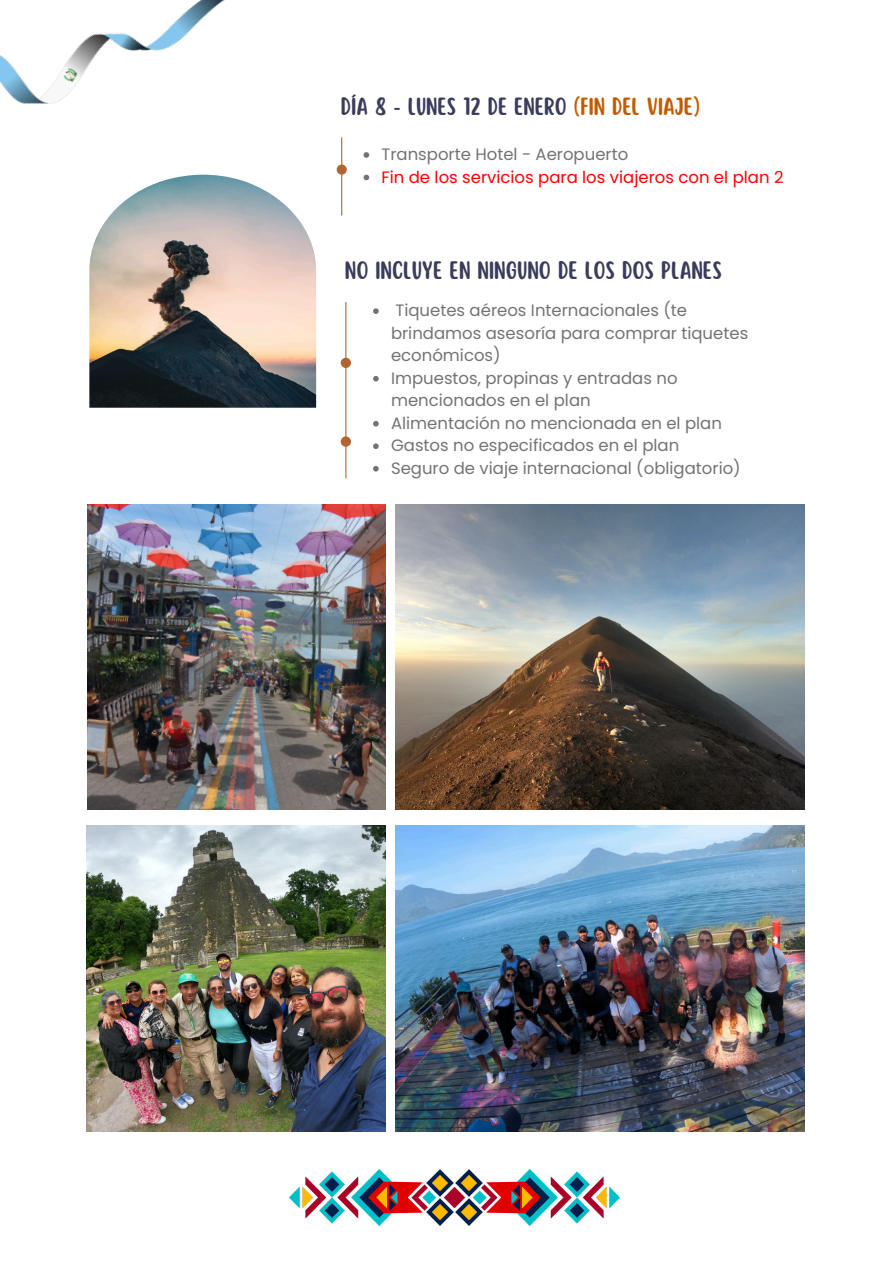
<style>
.page{position:relative;width:894px;height:1264px;background:#fff}
.page>*{position:absolute;margin:0;border:0;box-sizing:border-box;transform-origin:0 0}
.t1{font:22.2px "Scripter";color:#3a3c5b}
.t2{font:21.75px "Scripter";color:#3a3c5b}
.t3{font:16.5px/22.5px "Poppins";color:#737373}
.t4{font:16.5px "Poppins";color:#f00}
.s1{color:#c05c00}
</style>
<div class="page">
<hr style="left:345px;top:302px;width:1px;height:176px;background:#b26432">
<div style="left:340px;top:358px;width:11px;height:10px;background:#b26432;border-radius:50%"></div>
<div style="left:340px;top:436px;width:11px;height:10px;background:#b26432;border-radius:50%"></div>
<img style="left:290px;top:1169px;width:329px;height:56px">
<img style="left:0;top:0;width:225px;height:104px">
<hr style="left:341px;top:137px;width:1px;height:78px;background:#b26432">
<div style="left:336px;top:164px;width:11px;height:11px;background:#b26432;border-radius:50%"></div>
<img style="left:89px;top:175px;width:227px;height:232px">
<img style="left:395px;top:504px;width:408px;height:305px">
<img style="left:88px;top:504px;width:297px;height:305px">
<img style="left:87px;top:825px;width:298px;height:306px">
<img style="left:395px;top:825px;width:408px;height:306px">
<svg style="left:373px;top:308px;width:5px;height:6px"></svg>
<svg style="left:373px;top:376px;width:5px;height:5px"></svg>
<svg style="left:373px;top:421px;width:5px;height:5px"></svg>
<svg style="left:373px;top:443px;width:5px;height:6px"></svg>
<svg style="left:373px;top:466px;width:5px;height:5px"></svg>
<svg style="left:363px;top:152px;width:6px;height:6px"></svg>
<svg style="left:363px;top:175px;width:6px;height:5px"></svg>
<p class="t2" style="left:340px;top:95px;width:361px">DÍA 8 - LUNES 12 DE ENERO <span class="s1">(FIN DEL VIAJE)</span></p>
<p class="t3" style="left:381px;top:143px;width:248px">Transporte Hotel - Aeropuerto</p>
<p class="t4" style="left:381px;top:165px;width:403px">Fin de los servicios para los viajeros con el plan 2</p>
<p class="t1" style="left:345px;top:259px;width:378px">NO INCLUYE EN NINGUNO DE LOS DOS PLANES</p>
<h1 class="t3" style="left:391px;top:299px;width:358px">Tiquetes aéreos Internacionales (te brindamos asesoría para comprar tiquetes económicos)</h1>
<p class="t3" style="left:391px;top:367px;width:288px">Impuestos, propinas y entradas no mencionados en el plan</p>
<p class="t3" style="left:391px;top:412px;width:332px">Alimentación no mencionada en el plan</p>
<p class="t3" style="left:391px;top:434px;width:290px">Gastos no especificados en el plan</p>
<h1 class="t3" style="left:391px;top:457px;width:351px">Seguro de viaje internacional (obligatorio)</h1>
</div>
